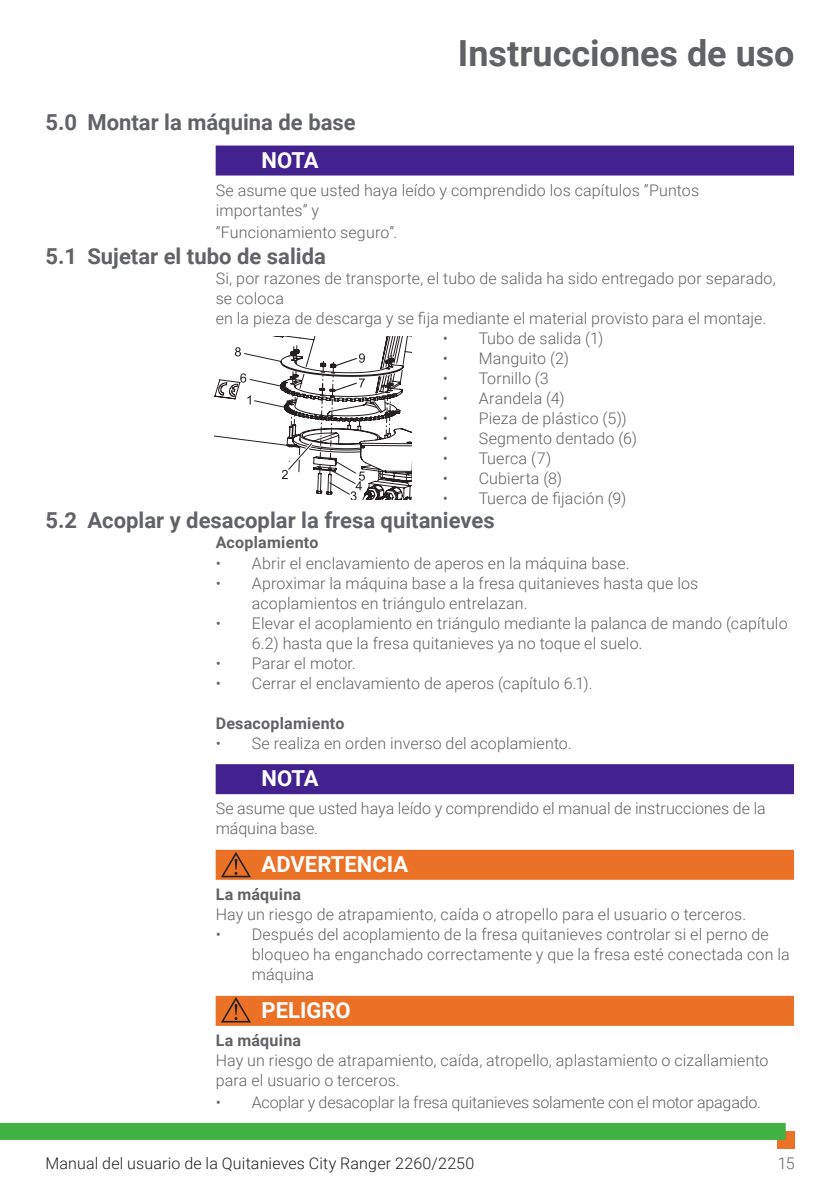
<style>
.page{position:relative;width:840px;height:1191px;background:#fff}
.page>*{position:absolute;margin:0;border:0;box-sizing:border-box;transform-origin:0 0}
.Title_page_right_out{font:700 36px "Roboto";color:#616265}
.Section_Text_Headlin{font:700 22px "Roboto";color:#616265}
.ADVARSEL{font:700 22px "Roboto";color:#fff}
.HENVISNING{font:700 22px "Roboto";letter-spacing:-.04em;color:#fff}
.FARE{font:700 22px "Roboto";color:#fff}
.Body_Text{font:300 16px/20px "Roboto";letter-spacing:.01em;color:#616265}
.Body_Text-2{font:300 16px "Roboto";letter-spacing:-.01em;color:#616265}
.t1{font:300 16px "Roboto";letter-spacing:.01em;color:#231f20}
.Body_Text-3{font:700 16px "Roboto";letter-spacing:.015em;color:#616265}
</style>
<div class="page">
<div style="left:776px;top:1131px;width:18px;height:17px;background:#ea7125"></div>
<div style="left:0;top:1123px;width:785px;height:17px;background:#40b143"></div>
<div style="left:215px;top:145px;width:578px;height:30px;background:#41228f"></div>
<div style="left:215px;top:764px;width:578px;height:30px;background:#41228f"></div>
<div style="left:215px;top:849px;width:578px;height:30px;background:#ea7125"></div>
<div style="left:215px;top:995px;width:578px;height:30px;background:#ea7125"></div>
<svg style="left:221px;top:852px;width:30px;height:25px"></svg>
<svg style="left:221px;top:997px;width:30px;height:25px"></svg>
<svg style="left:214px;top:336px;width:197px;height:164px"></svg>
<p class="Title_page_right_out" style="left:457px;top:28px;width:338px">Instrucciones de uso</p>
<p class="Section_Text_Headlin" style="left:45px;top:107px;width:312px">5.0 Montar la máquina de base</p>
<p class="HENVISNING" style="left:261px;top:144px;width:58px">NOTA</p>
<p class="Body_Text" style="left:215px;top:179px;width:484px">Se asume que usted haya leído y comprendido los capítulos ”Puntos importantes” y</p>
<p class="Body_Text" style="left:215px;top:221px;width:181px">”Funcionamiento seguro”.</p>
<p class="Section_Text_Headlin" style="left:45px;top:241px;width:282px">5.1 Sujetar el tubo de salida</p>
<p class="Body_Text" style="left:215px;top:268px;width:561px">Si, por razones de transporte, el tubo de salida ha sido entregado por separado, se coloca</p>
<p class="Body_Text" style="left:215px;top:308px;width:552px">en la pieza de descarga y se fija mediante el material provisto para el montaje.</p>
<p class="Body_Text" style="left:442px;top:328px;width:162px">• Tubo de salida (1)</p>
<p class="Body_Text" style="left:442px;top:348px;width:128px">• Manguito (2)</p>
<p class="Body_Text" style="left:442px;top:368px;width:107px">• Tornillo (3</p>
<p class="Body_Text" style="left:442px;top:388px;width:124px">• Arandela (4)</p>
<p class="Body_Text" style="left:442px;top:408px;width:185px">• Pieza de plástico (5))</p>
<p class="Body_Text" style="left:442px;top:428px;width:196px">• Segmento dentado (6)</p>
<p class="Body_Text" style="left:442px;top:448px;width:110px">• Tuerca (7)</p>
<p class="Body_Text" style="left:442px;top:468px;width:121px">• Cubierta (8)</p>
<p class="Body_Text" style="left:442px;top:488px;width:185px">• Tuerca de fijación (9)</p>
<p class="Section_Text_Headlin" style="left:45px;top:505px;width:450px">5.2 Acoplar y desacoplar la fresa quitanieves</p>
<p class="Body_Text-3" style="left:215px;top:531px;width:104px">Acoplamiento</p>
<p class="Body_Text" style="left:215px;top:552px;width:412px">• Abrir el enclavamiento de aperos en la máquina base.</p>
<p class="Body_Text" style="left:251px;top:572px;width:448px;text-indent:-36px">• Aproximar la máquina base a la fresa quitanieves hasta que los acoplamientos en triángulo entrelazan.</p>
<p class="Body_Text" style="left:251px;top:612px;width:537px;text-indent:-36px">• Elevar el acoplamiento en triángulo mediante la palanca de mando (capítulo<br>6.2) hasta que la fresa quitanieves ya no toque el suelo.</p>
<p class="Body_Text" style="left:215px;top:652px;width:139px">• Parar el motor.</p>
<p class="Body_Text" style="left:215px;top:672px;width:375px">• Cerrar el enclavamiento de aperos (capítulo 6.1).</p>
<p class="Body_Text-3" style="left:215px;top:711px;width:130px">Desacoplamiento</p>
<p class="Body_Text" style="left:215px;top:732px;width:355px">• Se realiza en orden inverso del acoplamiento.</p>
<p class="HENVISNING" style="left:261px;top:763px;width:58px">NOTA</p>
<p class="Body_Text" style="left:215px;top:798px;width:551px">Se asume que usted haya leído y comprendido el manual de instrucciones de la máquina base.</p>
<p class="ADVARSEL" style="left:261px;top:848px;width:148px">ADVERTENCIA</p>
<p class="Body_Text-3" style="left:215px;top:883px;width:87px">La máquina</p>
<p class="Body_Text" style="left:215px;top:903px;width:529px">Hay un riesgo de atrapamiento, caída o atropello para el usuario o terceros.</p>
<p class="Body_Text" style="left:251px;top:923px;width:539px;text-indent:-36px">• Después del acoplamiento de la fresa quitanieves controlar si el perno de bloqueo ha enganchado correctamente y que la fresa esté conectada con la máquina</p>
<p class="FARE" style="left:261px;top:994px;width:91px">PELIGRO</p>
<p class="Body_Text-3" style="left:215px;top:1029px;width:87px">La máquina</p>
<p class="Body_Text" style="left:215px;top:1049px;width:554px">Hay un riesgo de atrapamiento, caída, atropello, aplastamiento o cizallamiento para el usuario o terceros.</p>
<p class="Body_Text-2" style="left:215px;top:1091px;width:544px">• Acoplar y desacoplar la fresa quitanieves solamente con el motor apagado.</p>
<p class="t1" style="left:45px;top:1152px;width:430px">Manual del usuario de la Quitanieves City Ranger 2260/2250</p>
<p class="Body_Text" style="left:777px;top:1152px;width:18px">15</p>
</div>
